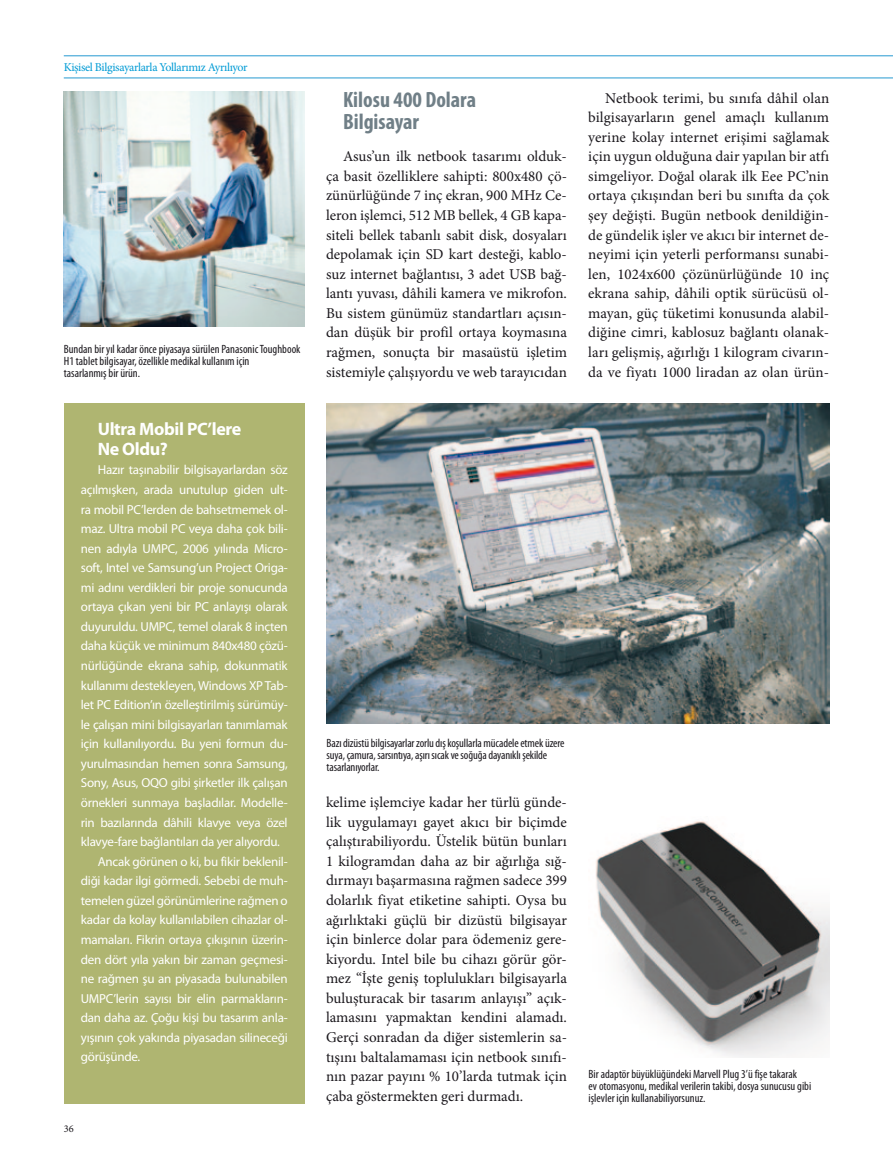
<style>
.page{position:relative;width:893px;height:1170px;background:#fff}
.page>*{position:absolute;margin:0;border:0;box-sizing:border-box;transform-origin:0 0}
.t1{font:700 condensed 22.2px/22.2px "Myriad Pro";color:#707f87}
.t2{font:700 18px/19.5px "Myriad Pro";letter-spacing:-.02em;color:#fff}
.t3{font:15px/19.5px "Minion Pro";color:#1a171c;text-align:justify}
.t4{font:13.05px "Myriad Pro";letter-spacing:-.02em;color:#fff}
.t5{font:condensed 12px/12px "Myriad Pro";color:#1a171c}
.t6{font:12px "Minion Pro";letter-spacing:-.03em;color:#009bd5}
.t7{font:10.35px "Minion Pro";color:#1a171c}
</style>
<div class="page">
<img style="left:64px;top:91px;width:241px;height:235px">
<img style="left:326px;top:403px;width:503px;height:320px">
<img style="left:595px;top:821px;width:234px;height:235px">
<div style="left:64px;top:403px;width:241px;height:700px;background:#afb571"></div>
<hr style="left:64px;top:78px;width:829px;height:1px;background:#2699d1">
<hr style="left:64px;top:56px;width:829px;height:1px;background:#2699d1">
<p class="t6" style="left:64px;top:59px;width:185px">Kişisel Bilgisayarlarla Yollarımız Ayrılıyor</p>
<p class="t5" style="left:64px;top:342px;width:238px">Bundan bir yıl kadar önce piyasaya sürülen Panasonic Toughbook<br>H1 tablet bilgisayar, özellikle medikal kullanım için<br>tasarlanmış bir ürün.</p>
<p class="t2" style="left:98px;top:419px;width:145px">Ultra Mobil PC’lere<br>Ne Oldu?</p>
<p class="t4" style="left:98px;top:462px;width:191px">Hazır taşınabilir bilgisayarlardan söz</p>
<p class="t4" style="left:81px;top:481px;width:208px">açılmışken, arada unutulup giden ult-</p>
<p class="t4" style="left:81px;top:501px;width:208px">ra mobil PC’lerden de bahsetmemek ol-</p>
<p class="t4" style="left:81px;top:520px;width:208px">maz. Ultra mobil PC veya daha çok bili-</p>
<p class="t4" style="left:81px;top:540px;width:208px">nen adıyla UMPC, 2006 yılında Micro-</p>
<p class="t4" style="left:81px;top:559px;width:208px">soft, Intel ve Samsung’un Project Origa-</p>
<p class="t4" style="left:81px;top:579px;width:208px">mi adını verdikleri bir proje sonucunda</p>
<p class="t4" style="left:81px;top:599px;width:208px">ortaya çıkan yeni bir PC anlayışı olarak</p>
<p class="t4" style="left:81px;top:618px;width:208px">duyuruldu. UMPC, temel olarak 8 inçten</p>
<p class="t4" style="left:81px;top:638px;width:208px">daha küçük ve minimum 840x480 çözü-</p>
<p class="t4" style="left:81px;top:657px;width:208px">nürlüğünde ekrana sahip, dokunmatik</p>
<p class="t4" style="left:81px;top:677px;width:208px">kullanımı destekleyen, Windows XP Tab-</p>
<p class="t4" style="left:81px;top:696px;width:208px">let PC Edition’ın özelleştirilmiş sürümüy-</p>
<p class="t4" style="left:81px;top:716px;width:208px">le çalışan mini bilgisayarları tanımlamak</p>
<p class="t4" style="left:81px;top:735px;width:208px">için kullanılıyordu. Bu yeni formun du-</p>
<p class="t4" style="left:81px;top:755px;width:208px">yurulmasından hemen sonra Samsung,</p>
<p class="t4" style="left:81px;top:775px;width:208px">Sony, Asus, OQO gibi şirketler ilk çalışan</p>
<p class="t4" style="left:81px;top:794px;width:208px">örnekleri sunmaya başladılar. Modelle-</p>
<p class="t4" style="left:81px;top:814px;width:208px">rin bazılarında dâhili klavye veya özel</p>
<p class="t4" style="left:81px;top:833px;width:201px">klavye-fare bağlantıları da yer alıyordu.</p>
<p class="t4" style="left:98px;top:853px;width:191px">Ancak görünen o ki, bu fikir beklenil-</p>
<p class="t4" style="left:81px;top:872px;width:208px">diği kadar ilgi görmedi. Sebebi de muh-</p>
<p class="t4" style="left:81px;top:892px;width:208px">temelen güzel görünümlerine rağmen o</p>
<p class="t4" style="left:81px;top:911px;width:208px">kadar da kolay kullanılabilen cihazlar ol-</p>
<p class="t4" style="left:81px;top:931px;width:208px">mamaları. Fikrin ortaya çıkışının üzerin-</p>
<p class="t4" style="left:81px;top:951px;width:208px">den dört yıla yakın bir zaman geçmesi-</p>
<p class="t4" style="left:81px;top:970px;width:208px">ne rağmen şu an piyasada bulunabilen</p>
<p class="t4" style="left:81px;top:990px;width:208px">UMPC’lerin sayısı bir elin parmakların-</p>
<p class="t4" style="left:81px;top:1009px;width:208px">dan daha az. Çoğu kişi bu tasarım anla-</p>
<p class="t4" style="left:81px;top:1029px;width:208px">yışının çok yakında piyasadan silineceği</p>
<p class="t4" style="left:81px;top:1048px;width:61px">görüşünde.</p>
<p class="t7" style="left:64px;top:1121px;width:11px">36</p>
<h1 class="t1" style="left:343px;top:88px;width:135px">Kilosu 400 Dolara<br>Bilgisayar</h1>
<p class="t3" style="left:326px;top:147px;width:242px;text-indent:17px">Asus’un ilk netbook tasarımı olduk&shy;ça basit özelliklere sahipti: 800x480 çö&shy;zünürlüğünde 7 inç ekran, 900 MHz Ce&shy;leron işlemci, 512 MB bellek, 4 GB kapa&shy;siteli bellek tabanlı sabit disk, dosyaları depolamak için SD kart desteği, kablo&shy;suz internet bağlantısı, 3 adet USB bağ&shy;lantı yuvası, dâhili kamera ve mikrofon.<br>Bu sistem günümüz standartları açısın&shy;dan düşük bir profil ortaya koymasına rağmen, sonuçta bir masaüstü işletim sistemiyle çalışıyordu ve web tarayıcıdan</p>
<p class="t3" style="left:588px;top:88px;width:242px;text-indent:17px">Netbook terimi, bu sınıfa dâhil olan bilgisayarların genel amaçlı kullanım yerine kolay internet erişimi sağlamak için uygun olduğuna dair yapılan bir atfı simgeliyor. Doğal olarak ilk Eee PC’nin ortaya çıkışından beri bu sınıfta da çok şey değişti. Bugün netbook denildiğin&shy;de gündelik işler ve akıcı bir internet de&shy;neyimi için yeterli performansı sunabi&shy;len, 1024x600 çözünürlüğünde 10 inç ekrana sahip, dâhili optik sürücüsü ol&shy;mayan, güç tüketimi konusunda alabil&shy;diğine cimri, kablosuz bağlantı olanak&shy;ları gelişmiş, ağırlığı 1 kilogram civarın&shy;da ve fiyatı 1000 liradan az olan ürün-</p>
<p class="t5" style="left:327px;top:737px;width:239px">Bazı dizüstü bilgisayarlar zorlu dış koşullarla mücadele etmek üzere suya, çamura, sarsıntıya, aşırı sıcak ve soğuğa dayanıklı şekilde tasarlanıyorlar.</p>
<p class="t3" style="left:326px;top:792px;width:242px">kelime işlemciye kadar her türlü günde&shy;lik uygulamayı gayet akıcı bir biçimde çalıştırabiliyordu. Üstelik bütün bunları 1 kilogramdan daha az bir ağırlığa sığ&shy;dırmayı başarmasına rağmen sadece 399 dolarlık fiyat etiketine sahipti. Oysa bu ağırlıktaki güçlü bir dizüstü bilgisayar için binlerce dolar para ödemeniz gere&shy;kiyordu. Intel bile bu cihazı görür gör&shy;mez “İşte geniş toplulukları bilgisayarla buluşturacak bir tasarım anlayışı” açık&shy;lamasını yapmaktan kendini alamadı.<br>Gerçi sonradan da diğer sistemlerin sa&shy;tışını baltalamaması için netbook sınıfı&shy;nın pazar payını % 10’larda tutmak için çaba göstermekten geri durmadı.</p>
<p class="t5" style="left:589px;top:1067px;width:224px">Bir adaptör büyüklüğündeki Marvell Plug 3’ü fişe takarak<br>ev otomasyonu, medikal verilerin takibi, dosya sunucusu gibi işlevler için kullanabiliyorsunuz.</p>
</div>
